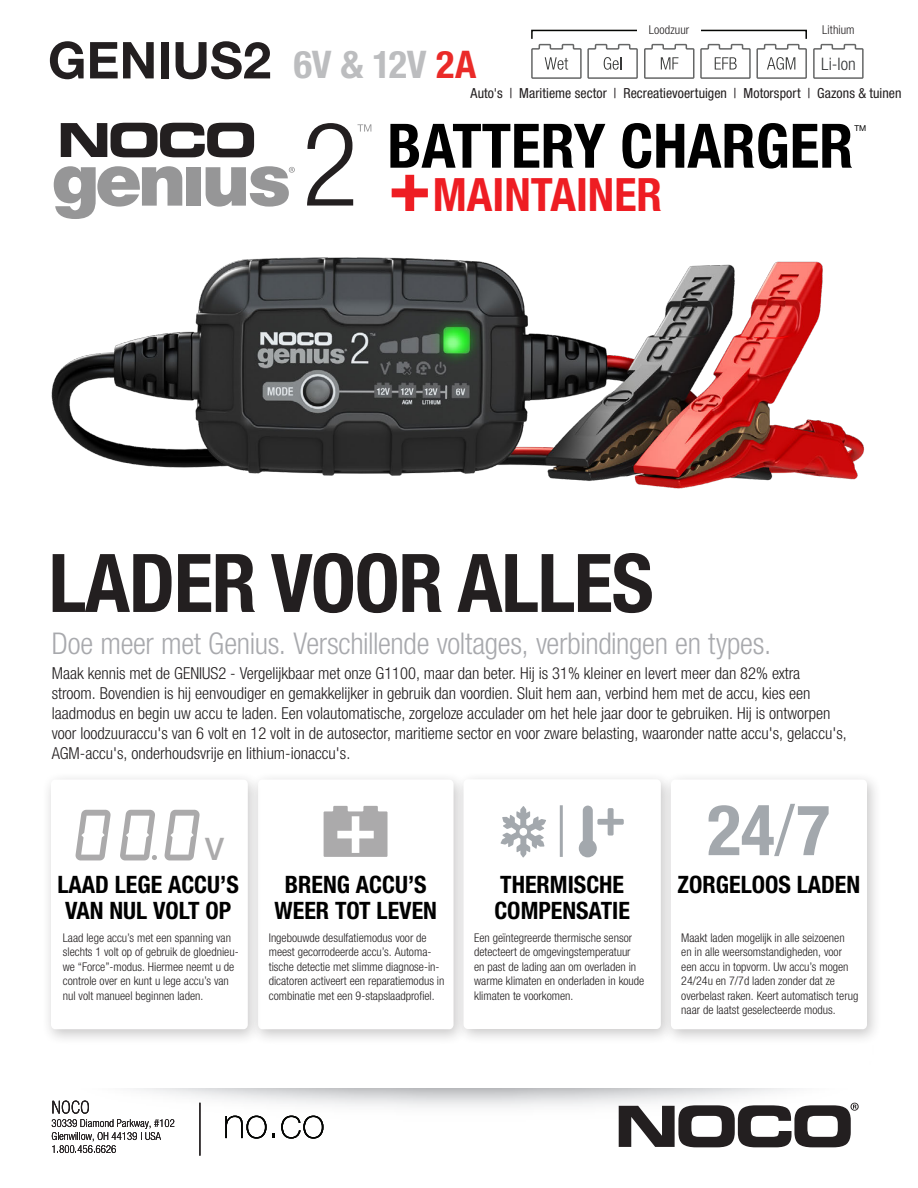
<style>
.page{position:relative;width:918px;height:1188px;background:#fff}
.page>*{position:absolute;margin:0;border:0;box-sizing:border-box;transform-origin:0 0}
.t1{font:700 condensed 81px "Helvetica Neue LTW1 G";letter-spacing:-.015em;color:#231f20}
.t2{font:700 condensed 70.5px "Helvetica Neue LT Std";color:#a3a8ad}
.t3{font:700 condensed 61.35px "Helvetica Neue LT Std";color:#000}
.t4{font:700 50.85px "Helvetica Neue LT Std";color:#231f20}
.t5{font:700 condensed 46.05px "Helvetica Neue LT Std";color:#ee1d23}
.t6{font:700 condensed 38.1px "Helvetica Neue LTW1 G";letter-spacing:-.005em;color:#bcbdbf}
.t7{font:500 31.05px "Helvetica Neue LT Std";color:#abaaab}
.t8{font:300 condensed 30px "Helvetica Neue LTW1 G";letter-spacing:-.01em;color:#a8a9ad}
.t9{font:700 condensed 24px/25.5px "Helvetica Neue LT Std";color:#000}
.t10{font:300 condensed 17.25px "Helvetica Neue LTW1 G";color:#36383a}
.t11{font:300 condensed 16.5px/19.8px "Helvetica Neue LTW1 G";color:#231f20}
.t12{font:condensed 13.95px "Helvetica Neue LTW1 G";letter-spacing:.005em;color:#231f20}
.t13{font:300 condensed 12.15px "Helvetica Neue LTW1 G";letter-spacing:.01em;color:#231f20}
.t14{font:300 condensed 12px/14.4px "Helvetica Neue LTW1 G";color:#231f20}
.t15{font:8.1px "Helvetica Neue LT Std";color:#000}
.s1{color:#ea2a28}
.s2{font-size:71.55px}
.s3{font-weight:400}
</style>
<div class="page">
<img style="left:51px;top:1088px;width:805px;height:37px">
<hr style="left:200px;top:1103px;width:1px;height:53px;background:#231f20">
<svg style="left:225px;top:1116px;width:42px;height:23px"></svg>
<svg style="left:281px;top:1116px;width:42px;height:23px"></svg>
<svg style="left:52px;top:1101px;width:122px;height:52px"></svg>
<svg style="left:619px;top:1103px;width:240px;height:44px"></svg>
<svg style="left:307px;top:123px;width:64px;height:83px"></svg>
<svg style="left:54px;top:166px;width:128px;height:44px"></svg>
<svg style="left:61px;top:123px;width:193px;height:34px"></svg>
<svg style="left:206px;top:166px;width:89px;height:41px"></svg>
<div style="left:187px;top:167px;width:14px;height:39px;background:#969697"></div>
<img style="left:51px;top:210px;width:814px;height:279px">
<svg style="left:531px;top:29px;width:333px;height:50px"></svg>
<div style="left:248px;top:771px;width:221px;height:274px;background:#231f20;opacity:.25"></div>
<div style="left:258px;top:780px;width:196px;height:249px;background:#fff;border-radius:4px"></div>
<div style="left:454px;top:771px;width:222px;height:274px;background:#231f20;opacity:.25"></div>
<div style="left:464px;top:779px;width:197px;height:250px;background:#fff;border-radius:4px"></div>
<div style="left:661px;top:771px;width:221px;height:274px;background:#231f20;opacity:.25"></div>
<div style="left:671px;top:780px;width:196px;height:249px;background:#fff;border-radius:4px"></div>
<div style="left:41px;top:771px;width:222px;height:274px;background:#231f20;opacity:.25"></div>
<div style="left:51px;top:780px;width:197px;height:249px;background:#fff;border-radius:4px"></div>
<svg style="left:579px;top:806px;width:45px;height:51px"></svg>
<svg style="left:501px;top:806px;width:45px;height:51px"></svg>
<hr style="left:560px;top:805px;width:3px;height:52px;background:#a3a8ad">
<svg style="left:324px;top:806px;width:64px;height:51px"></svg>
<svg style="left:76px;top:810px;width:35px;height:51px"></svg>
<svg style="left:165px;top:810px;width:35px;height:51px"></svg>
<svg style="left:120px;top:810px;width:37px;height:51px"></svg>
<p class="t4" style="left:48px;top:29px;width:225px">GENIUS2</p>
<p class="t6" style="left:294px;top:42px;width:184px">6V &amp; 12V <span class="s1">2A</span></p>
<p class="t13" style="left:649px;top:23px;width:42px">Loodzuur</p>
<p class="t13" style="left:822px;top:23px;width:34px">Lithium</p>
<p class="t10" style="left:821px;top:53px;width:36px">Li-Ion</p>
<p class="t12" style="left:471px;top:85px;width:432px">Auto's | Maritieme sector | Recreatievoertuigen | Motorsport | Gazons &amp; tuinen</p>
<h3 class="t3" style="left:387px;top:109px;width:467px">BATTERY CHARGER</h3>
<h3 class="t5" style="left:388px;top:166px;width:275px"><span class="s2">+</span>MAINTAINER</h3>
<p class="t15" style="left:854px;top:123px;width:13px">TM</p>
<p class="t1" style="left:49px;top:535px;width:607px">LADER VOOR ALLES</p>
<p class="t8" style="left:52px;top:625px;width:721px">Doe meer met Genius. Verschillende voltages, verbindingen en types.</p>
<p class="t11" style="left:52px;top:664px;width:796px">Maak kennis met de GENIUS2 - Vergelijkbaar met onze G1100, maar dan beter. Hij is 31% kleiner en levert meer dan 82% extra stroom. Bovendien is hij eenvoudiger en gemakkelijker in gebruik dan voordien. Sluit hem aan, verbind hem met de accu, kies een laadmodus en begin uw accu te laden. Een volautomatische, zorgeloze acculader om het hele jaar door te gebruiken. Hij is ontworpen voor loodzuuraccu's van 6 volt en 12 volt in de autosector, maritieme sector en voor zware belasting, waaronder natte accu's, gelaccu's, AGM-accu's, onderhoudsvrije en lithium-ionaccu's.</p>
<h3 class="t7" style="left:205px;top:830px;width:20px">V</h3>
<p class="t9" style="left:57px;top:872px;width:183px;text-align:center">LAAD LEGE ACCU’S<br>VAN NUL VOLT OP</p>
<p class="t14" style="left:63px;top:931px;width:177px">Laad lege accu’s met een spanning van slechts 1 volt op of gebruik de gloednieu&shy;we “Force”-modus. Hiermee neemt u de controle over en kunt u lege accu’s van nul volt manueel beginnen laden.</p>
<p class="t2" style="left:707px;top:787px;width:124px">24<span class="s3">/</span>7</p>
<p class="t9" style="left:285px;top:872px;width:143px">BRENG ACCU’S</p>
<p class="t9" style="left:678px;top:872px;width:184px">ZORGELOOS LADEN</p>
<p class="t9" style="left:275px;top:897px;width:164px">WEER TOT LEVEN</p>
<p class="t14" style="left:269px;top:931px;width:177px">Ingebouwde desulfatiemodus voor de meest gecorrodeerde accu’s. Automa&shy;tische detectie met slimme diagnose-in&shy;dicatoren activeert een reparatiemodus in combinatie met een 9-stapslaadprofiel.</p>
<p class="t9" style="left:494px;top:872px;width:137px">THERMISCHE<br>COMPENSATIE</p>
<p class="t14" style="left:474px;top:931px;width:172px">Een geïntegreerde thermische sensor detecteert de omgevingstemperatuur<br>en past de lading aan om overladen in warme klimaten en onderladen in koude klimaten te voorkomen.</p>
<p class="t14" style="left:681px;top:931px;width:179px">Maakt laden mogelijk in alle seizoenen<br>en in alle weersomstandigheden, voor een accu in topvorm. Uw accu’s mogen 24/24u en 7/7d laden zonder dat ze overbelast raken. Keert automatisch terug naar de laatst geselecteerde modus.</p>
</div>
